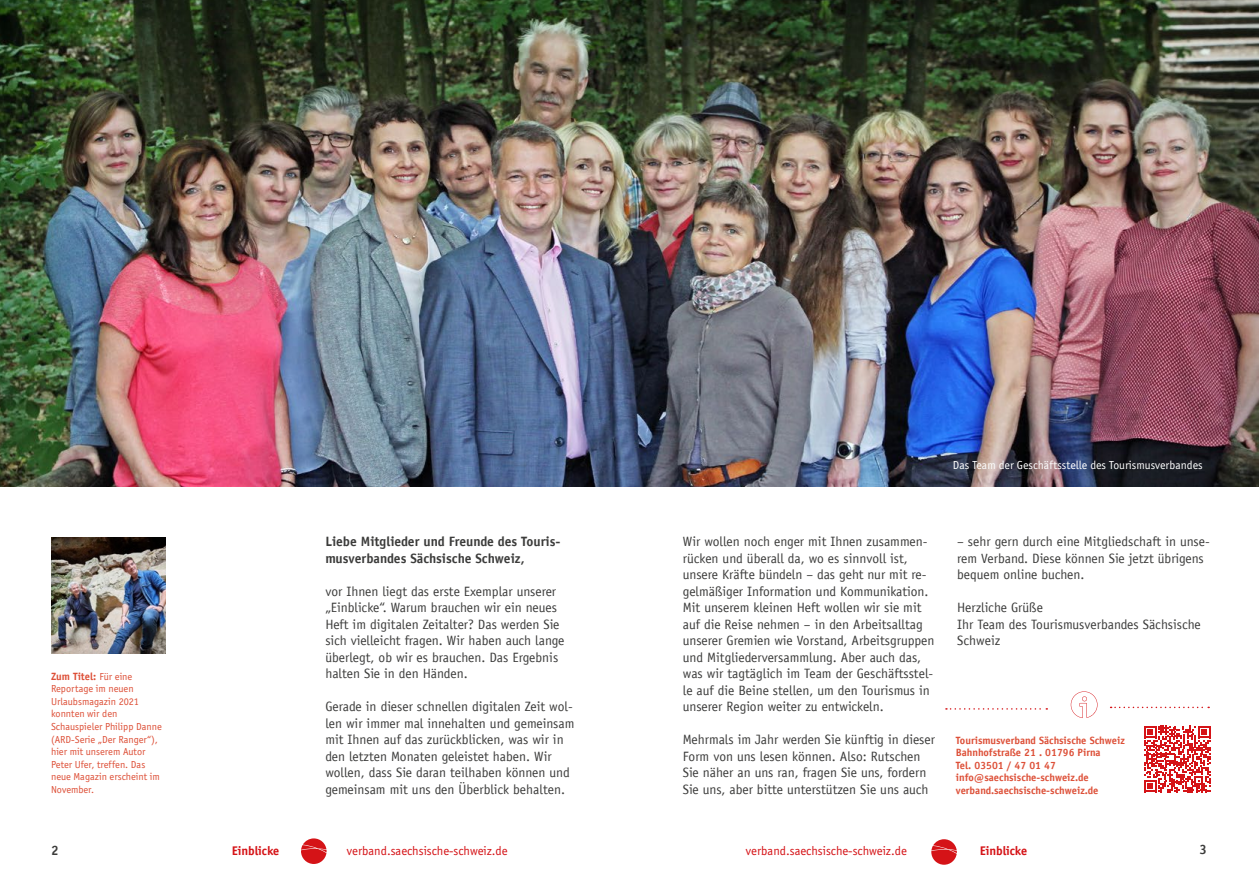
<style>
.page{position:relative;width:1259px;height:893px;background:#fff}
.page>*{position:absolute;margin:0;border:0;box-sizing:border-box;transform-origin:0 0}
.t1{font:13.5px/16.5px "Officina Sans";color:#3c3c3b}
.t2{font:700 13.5px/16.5px "Officina Sans";color:#3c3c3b}
.t3{font:12.9px "Officina Sans CEEF";color:#d51317}
.t4{font:700 12.9px "Officina Sans CEEF";color:#d51317}
.t5{font:12px "Officina Sans CEEF";color:#fff}
.t6{font:10.5px/12.6px "Officina Sans CEEF";color:#dd4f37}
.t7{font:700 10.5px/12.6px "Officina Sans";color:#dd4f37}
.s1{font-family:"Officina Sans CEEF";font-weight:400}
</style>
<div class="page">
<svg style="left:301px;top:838px;width:25px;height:26px"></svg>
<svg style="left:931px;top:839px;width:26px;height:26px"></svg>
<img style="left:0;top:0;width:1259px;height:487px">
<svg style="left:1070px;top:691px;width:27px;height:27px"></svg>
<svg style="left:946px;top:708px;width:101px;height:2px"></svg>
<svg style="left:1110px;top:707px;width:99px;height:1px"></svg>
<svg style="left:1144px;top:726px;width:66px;height:66px"></svg>
<img style="left:51px;top:538px;width:115px;height:116px">
<p class="t7" style="left:51px;top:670px;width:83px">Zum Titel: <span class="s1">Für eine</span></p>
<p class="t6" style="left:51px;top:683px;width:112px">Reportage im neuen<br>Urlaubsmagazin 2021 konnten wir den<br>Schauspieler Philipp Danne (ARD-Serie „Der Ranger“), hier mit unserem Autor<br>Peter Ufer, treffen. Das neue Magazin erscheint im<br>November.</p>
<p class="t2" style="left:325px;top:533px;width:237px">Liebe Mitglieder und Freunde des Touris&shy;musverbandes Sächsische Schweiz,</p>
<p class="t1" style="left:325px;top:583px;width:241px">vor Ihnen liegt das erste Exemplar unserer „Einblicke“. Warum brauchen wir ein neues Heft im digitalen Zeitalter? Das werden Sie sich vielleicht fragen. Wir haben auch lange überlegt, ob wir es brauchen. Das Ergebnis halten Sie in den Händen.</p>
<p class="t1" style="left:325px;top:698px;width:251px">Gerade in dieser schnellen digitalen Zeit wol&shy;len wir immer mal innehalten und gemeinsam mit Ihnen auf das zurückblicken, was wir in den letzten Monaten geleistet haben. Wir wollen, dass Sie daran teilhaben können und gemeinsam mit uns den Überblick behalten.</p>
<p class="t5" style="left:953px;top:458px;width:251px">Das Team der Geschäftsstelle des Tourismusverbandes</p>
<p class="t1" style="left:683px;top:533px;width:253px">Wir wollen noch enger mit Ihnen zusammen&shy;rücken und überall da, wo es sinnvoll ist, unsere Kräfte bündeln – das geht nur mit re&shy;gelmäßiger Information und Kommunikation.<br>Mit unserem kleinen Heft wollen wir sie mit auf die Reise nehmen – in den Arbeitsalltag unserer Gremien wie Vorstand, Arbeitsgruppen und Mitgliederversammlung. Aber auch das, was wir tagtäglich im Team der Geschäftsstel&shy;le auf die Beine stellen, um den Tourismus in unserer Region weiter zu entwickeln.</p>
<p class="t1" style="left:683px;top:731px;width:254px">Mehrmals im Jahr werden Sie künftig in dieser Form von uns lesen können. Also: Rutschen Sie näher an uns ran, fragen Sie uns, fordern Sie uns, aber bitte unterstützen Sie uns auch</p>
<p class="t1" style="left:957px;top:533px;width:254px">– sehr gern durch eine Mitgliedschaft in unse&shy;rem Verband. Diese können Sie jetzt übrigens bequem online buchen.</p>
<p class="t1" style="left:957px;top:599px;width:245px">Herzliche Grüße<br>Ihr Team des Tourismusverbandes Sächsische<br>Schweiz</p>
<p class="t7" style="left:956px;top:734px;width:170px">Tourismusverband Sächsische Schweiz<br>Bahnhofstraße 21 . 01796 Pirna<br>Tel. 03501 / 47 01 47 info@saechsische-schweiz.de verband.saechsische-schweiz.de</p>
<p class="t2" style="left:51px;top:841px;width:9px">2</p>
<p class="t4" style="left:232px;top:843px;width:49px">Einblicke</p>
<p class="t3" style="left:347px;top:844px;width:162px">verband.saechsische-schweiz.de</p>
<p class="t3" style="left:746px;top:844px;width:162px">verband.saechsische-schweiz.de</p>
<p class="t4" style="left:979px;top:843px;width:49px">Einblicke</p>
<p class="t2" style="left:1199px;top:841px;width:9px">3</p>
</div>
